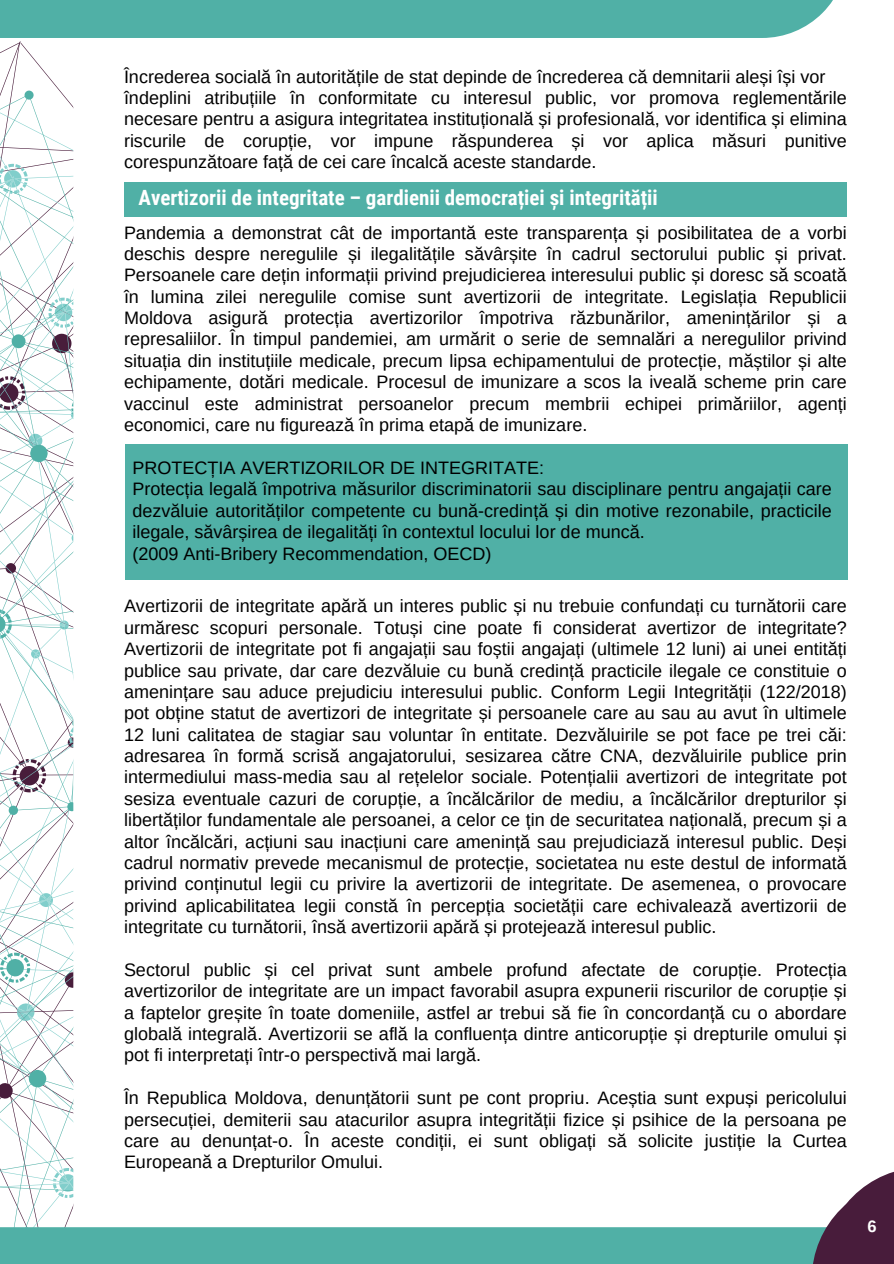
<style>
.page{position:relative;width:894px;height:1264px;background:#fff}
.page>*{position:absolute;margin:0;border:0;box-sizing:border-box;transform-origin:0 0}
.t1{font:700 21px "Roboto Condensed";color:#fff}
.t2{font:18px/21.3px "Arimo";color:#000;text-align:justify}
.t3{font:700 16.5px "Arimo";color:#fff}
</style>
<div class="page">
<svg style="left:0;top:41px;width:73px;height:1186px"></svg>
<div style="left:0;top:0;width:847px;height:38px;background:#50b0a6"></div>
<div style="left:0;top:1227px;width:893px;height:36px;background:#50b0a6"></div>
<svg style="left:877px;top:1172px;width:16px;height:7px"></svg>
<svg style="left:811px;top:1179px;width:82px;height:84px;fill:#481c3b"></svg>
<div style="left:124px;top:182px;width:722px;height:34px;background:#50b0a6"></div>
<div style="left:125px;top:444px;width:722px;height:136px;background:#50b0a6"></div>
<p class="t2" style="left:124px;top:66px;width:702px">Încrederea socială în autoritățile de stat depinde de încrederea că demnitarii aleși își vor</p>
<h1 class="t2" style="left:124px;top:87px;width:724px">îndeplini atribuțiile în conformitate cu interesul public, vor promova reglementările necesare pentru a asigura integritatea instituțională și profesională, vor identifica și elimina riscurile de corupție, vor impune răspunderea și vor aplica măsuri punitive corespunzătoare față de cei care încalcă aceste standarde.</h1>
<p class="t1" style="left:138px;top:186px;width:520px">Avertizorii de integritate – gardienii democrației și integrității</p>
<p class="t2" style="left:124px;top:221px;width:724px">Pandemia a demonstrat cât de importantă este transparența și posibilitatea de a vorbi deschis despre neregulile și ilegalitățile săvârșite în cadrul sectorului public și privat.<br>Persoanele care dețin informații privind prejudicierea interesului public și doresc să scoată în lumina zilei neregulile comise sunt avertizorii de integritate. Legislația Republicii Moldova asigură protecția avertizorilor împotriva răzbunărilor, amenințărilor și a represaliilor. În timpul pandemiei, am urmărit o serie de semnalări a neregulilor privind situația din instituțiile medicale, precum lipsa echipamentului de protecție, măștilor și alte echipamente, dotări medicale. Procesul de imunizare a scos la iveală scheme prin care vaccinul este administrat persoanelor precum membrii echipei primăriilor, agenți economici, care nu figurează în prima etapă de imunizare.</p>
<p class="t2" style="left:132px;top:457px;width:413px">PROTECȚIA AVERTIZORILOR DE INTEGRITATE:</p>
<p class="t2" style="left:132px;top:478px;width:701px">Protecția legală împotriva măsurilor discriminatorii sau disciplinare pentru angajații care dezvăluie autorităților competente cu bună-credință și din motive rezonabile, practicile ilegale, săvârșirea de ilegalități în contextul locului lor de muncă.</p>
<p class="t2" style="left:132px;top:542px;width:360px">(2009 Anti-Bribery Recommendation, OECD)</p>
<p class="t2" style="left:124px;top:595px;width:724px">Avertizorii de integritate apără un interes public și nu trebuie confundați cu turnătorii care urmăresc scopuri personale. Totuși cine poate fi considerat avertizor de integritate?<br>Avertizorii de integritate pot fi angajații sau foștii angajați (ultimele 12 luni) ai unei entități publice sau private, dar care dezvăluie cu bună credință practicile ilegale ce constituie o amenințare sau aduce prejudiciu interesului public. Conform Legii Integrității (122/2018) pot obține statut de avertizori de integritate și persoanele care au sau au avut în ultimele 12 luni calitatea de stagiar sau voluntar în entitate. Dezvăluirile se pot face pe trei căi: adresarea în formă scrisă angajatorului, sesizarea către CNA, dezvăluirile publice prin intermediului mass-media sau al rețelelor sociale. Potențialii avertizori de integritate pot sesiza eventuale cazuri de corupție, a încălcărilor de mediu, a încălcărilor drepturilor și libertăților fundamentale ale persoanei, a celor ce țin de securitatea națională, precum și a altor încălcări, acțiuni sau inacțiuni care amenință sau prejudiciază interesul public. Deși cadrul normativ prevede mecanismul de protecție, societatea nu este destul de informată privind conținutul legii cu privire la avertizorii de integritate. De asemenea, o provocare privind aplicabilitatea legii constă în percepția societății care echivalează avertizorii de integritate cu turnătorii, însă avertizorii apără și protejează interesul public.</p>
<p class="t2" style="left:124px;top:959px;width:724px">Sectorul public și cel privat sunt ambele profund afectate de corupție. Protecția avertizorilor de integritate are un impact favorabil asupra expunerii riscurilor de corupție și a faptelor greșite în toate domeniile, astfel ar trebui să fie în concordanță cu o abordare globală integrală. Avertizorii se află la confluența dintre anticorupție și drepturile omului și pot fi interpretați într-o perspectivă mai largă.</p>
<p class="t2" style="left:124px;top:1087px;width:724px">În Republica Moldova, denunțătorii sunt pe cont propriu. Aceștia sunt expuși pericolului persecuției, demiterii sau atacurilor asupra integrității fizice și psihice de la persoana pe care au denunțat-o. În aceste condiții, ei sunt obligați să solicite justiție la Curtea Europeană a Drepturilor Omului.</p>
<p class="t3" style="left:862px;top:1214px;width:11px">5</p>
<p class="t3" style="left:867px;top:1216px;width:11px">6</p>
</div>
